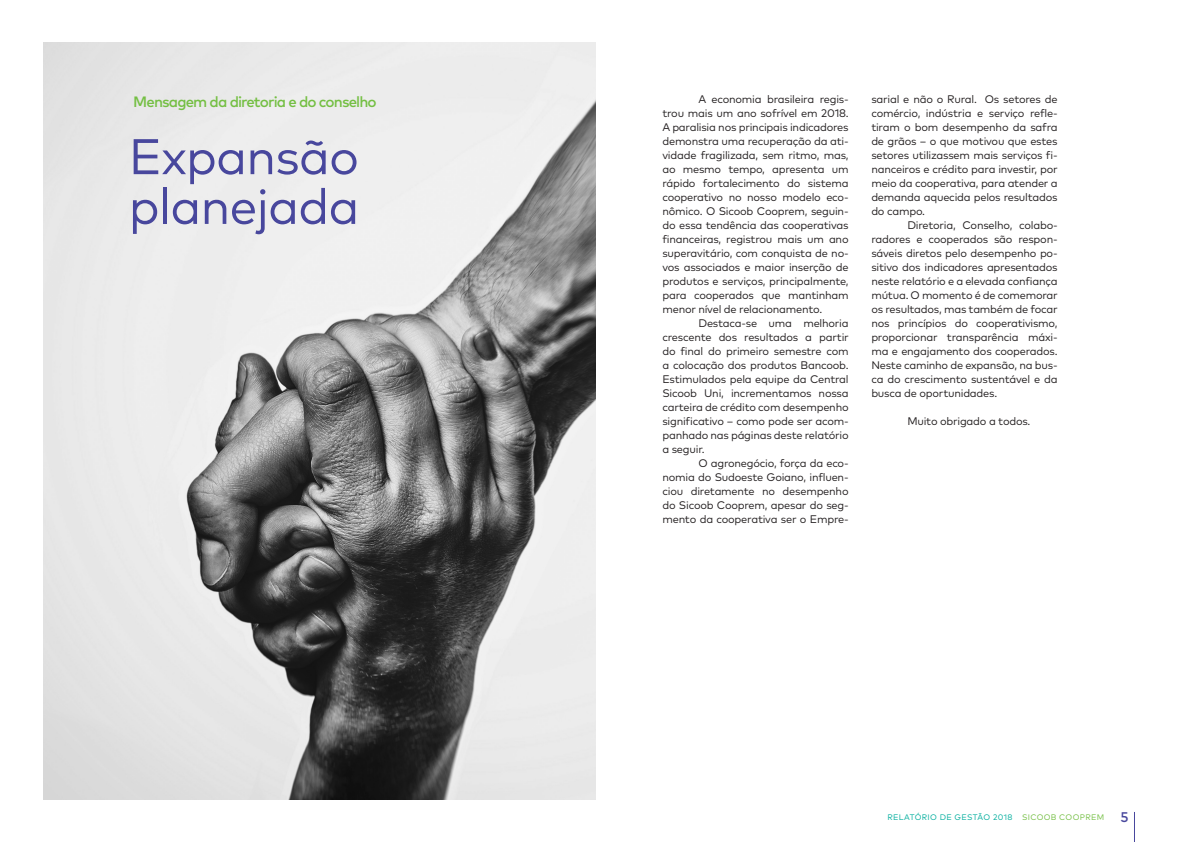
<style>
.page{position:relative;width:1191px;height:842px;background:#fff}
.page>*{position:absolute;margin:0;border:0;box-sizing:border-box;transform-origin:0 0}
.t1{font:50px/49.7px "Mark Pro";letter-spacing:-.02em;color:#48479d}
.t2{font:500 15px "Mark Pro";letter-spacing:-.06em;color:#74bf43}
.t3{font:11px/14px "Mark Pro";letter-spacing:-.02em;color:#231f20;text-align:justify}
.t4{font:8px "Mark Pro";letter-spacing:.04em;color:#00ae9d}
.s1{color:#74bf43}
.s2{font-weight:500;font-size:14px;color:#48479d}
</style>
<div class="page">
<img style="left:44px;top:43px;width:551px;height:756px">
<hr style="left:1134px;top:812px;width:1px;height:30px;background:#48479d">
<p class="t2" style="left:133px;top:90px;width:245px">Mensagem da diretoria e do conselho</p>
<p class="t3" style="left:662px;top:92px;width:188px;text-indent:36px">A economia brasileira regis&shy;trou mais um ano sofrível em 2018.<br>A paralisia nos principais indicadores demonstra uma recuperação da ati&shy;vidade fragilizada, sem ritmo, mas, ao mesmo tempo, apresenta um rápido fortalecimento do sistema cooperativo no nosso modelo eco&shy;nômico. O Sicoob Cooprem, seguin&shy;do essa tendência das cooperativas financeiras, registrou mais um ano superavitário, com conquista de no&shy;vos associados e maior inserção de produtos e serviços, principalmente, para cooperados que mantinham menor nível de relacionamento.</p>
<p class="t3" style="left:662px;top:316px;width:188px;text-indent:36px">Destaca-se uma melhoria crescente dos resultados a partir do final do primeiro semestre com a colocação dos produtos Bancoob.<br>Estimulados pela equipe da Central Sicoob Uni, incrementamos nossa carteira de crédito com desempenho significativo – como pode ser acom&shy;panhado nas páginas deste relatório a seguir.</p>
<p class="t3" style="left:662px;top:456px;width:188px;text-indent:36px">O agronegócio, força da eco&shy;nomia do Sudoeste Goiano, influen&shy;ciou diretamente no desempenho do Sicoob Cooprem, apesar do seg&shy;mento da cooperativa ser o Empre-</p>
<p class="t1" style="left:129px;top:128px;width:232px">Expansão planejada</p>
<p class="t3" style="left:871px;top:92px;width:188px">sarial e não o Rural. Os setores de comércio, indústria e serviço refle&shy;tiram o bom desempenho da safra de grãos – o que motivou que estes setores utilizassem mais serviços fi&shy;nanceiros e crédito para investir, por meio da cooperativa, para atender a demanda aquecida pelos resultados do campo.</p>
<p class="t3" style="left:871px;top:218px;width:188px;text-indent:36px">Diretoria, Conselho, colabo&shy;radores e cooperados são respon&shy;sáveis diretos pelo desempenho po&shy;sitivo dos indicadores apresentados neste relatório e a elevada confiança mútua. O momento é de comemorar os resultados, mas também de focar nos princípios do cooperativismo, proporcionar transparência máxi&shy;ma e engajamento dos cooperados.<br>Neste caminho de expansão, na bus&shy;ca do crescimento sustentável e da busca de oportunidades.</p>
<p class="t3" style="left:907px;top:414px;width:125px">Muito obrigado a todos.</p>
<p class="t4" style="left:887px;top:811px;width:243px">RELATÓRIO DE GESTÃO 2018 <span class="s1">SICOOB COOPREM</span> <span class="s2">5</span></p>
</div>
